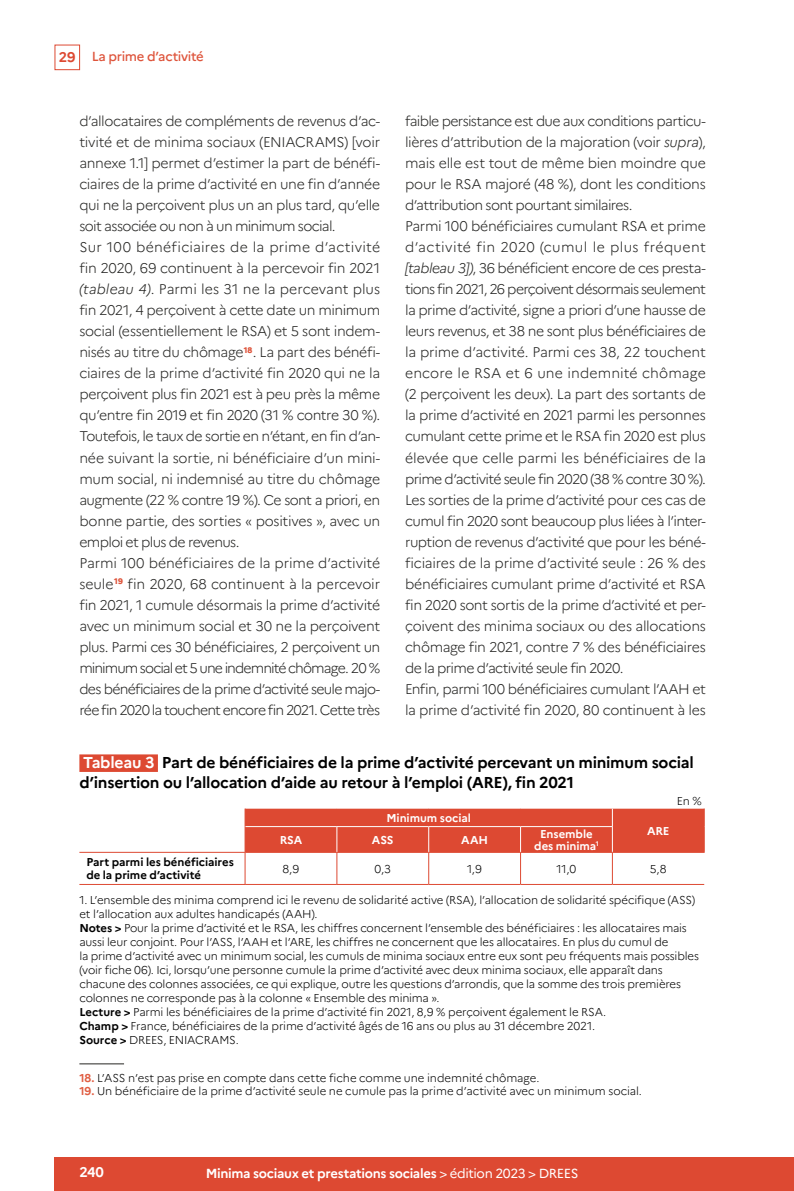
<style>
.page{position:relative;width:794px;height:1191px;background:#fff}
.page>*{position:absolute;margin:0;border:0;box-sizing:border-box;transform-origin:0 0}
.t1{font:700 15.75px/19.2px "Marianne";letter-spacing:-.015em;color:#000}
.t2{font:300 14px/21px "Marianne";letter-spacing:-.03em;color:#252523}
.t3{font:700 14px "Marianne";color:#fff}
.t4{font:700 13.12px "Marianne";letter-spacing:-.025em;color:#fff}
.t5{font:500 13.12px "Marianne";letter-spacing:-.02em;color:#de543b}
.t6{font:300 11.38px/14px "Marianne";letter-spacing:-.015em;color:#000}
.t7{font:700 11.38px/13.7px "Marianne";letter-spacing:-.005em;color:#000}
.t8{font:700 11.38px/12.2px "Marianne";letter-spacing:-.005em;color:#fff;text-align:center}
.s1{font-weight:700;font-size:14px;color:#dd4932}
.s2{font-style:italic}
.s3{color:#fff}
.s4{font-weight:700}
.s5{font-weight:700;color:#e05e43}
.s6{font-weight:400}
</style>
<div class="page">
<div style="left:55px;top:45px;width:25px;height:25px;border:1px solid #dd4932"></div>
<div style="left:55px;top:1157px;width:739px;height:34px;background:#dd4932"></div>
<div style="left:79px;top:754px;width:79px;height:18px;background:#dd4932"></div>
<hr style="left:245px;top:852px;width:1px;height:32px;background:#dd4932">
<hr style="left:336px;top:852px;width:1px;height:32px;background:#dd4932">
<hr style="left:428px;top:852px;width:1px;height:32px;background:#dd4932">
<hr style="left:520px;top:852px;width:1px;height:32px;background:#dd4932">
<hr style="left:612px;top:852px;width:1px;height:32px;background:#dd4932">
<hr style="left:337px;top:852px;width:92px;height:1px;background:#dd4932">
<hr style="left:429px;top:852px;width:91px;height:1px;background:#dd4932">
<hr style="left:520px;top:852px;width:92px;height:1px;background:#dd4932">
<hr style="left:612px;top:852px;width:92px;height:1px;background:#dd4932">
<hr style="left:245px;top:852px;width:92px;height:1px;background:#dd4932">
<div style="left:245px;top:808px;width:460px;height:44px;background:#dd4932"></div>
<hr style="left:79px;top:852px;width:166px;height:1px;background:#dd4932">
<hr style="left:79px;top:884px;width:166px;height:1px;background:#dd4932">
<hr style="left:245px;top:884px;width:92px;height:1px;background:#dd4932">
<hr style="left:337px;top:884px;width:92px;height:1px;background:#dd4932">
<hr style="left:429px;top:884px;width:91px;height:1px;background:#dd4932">
<hr style="left:520px;top:884px;width:92px;height:1px;background:#dd4932">
<hr style="left:612px;top:884px;width:92px;height:1px;background:#dd4932">
<hr style="left:79px;top:1063px;width:45px;height:1px;background:#252523">
<p class="t5" style="left:59px;top:49px;width:146px"><span class="s1">29</span> La prime d’activité</p>
<p class="t2" style="left:79px;top:111px;width:302px">d’allocataires de compléments de revenus d’ac&shy;tivité et de minima sociaux (ENIACRAMS) [voir annexe 1.1] permet d’estimer la part de bénéfi&shy;ciaires de la prime d’activité en une fin d’année qui ne la perçoivent plus un an plus tard, qu’elle soit associée ou non à un minimum social.<br>Sur 100 bénéficiaires de la prime d’activité fin 2020, 69 continuent à la percevoir fin 2021 <span class="s2">(tableau 4)</span>. Parmi les 31 ne la percevant plus fin 2021, 4 perçoivent à cette date un minimum social (essentiellement le RSA) et 5 sont indem&shy;nisés au titre du chômage<sup>18</sup>. La part des bénéfi&shy;ciaires de la prime d’activité fin 2020 qui ne la perçoivent plus fin 2021 est à peu près la même qu’entre fin 2019 et fin 2020 (31 % contre 30 %).<br>Toutefois, le taux de sortie en n’étant, en fin d’an&shy;née suivant la sortie, ni bénéficiaire d’un mini&shy;mum social, ni indemnisé au titre du chômage augmente (22 % contre 19 %). Ce sont a priori, en bonne partie, des sorties « positives », avec un emploi et plus de revenus.<br>Parmi 100 bénéficiaires de la prime d’activité seule<sup>19</sup> fin 2020, 68 continuent à la percevoir fin 2021, 1 cumule désormais la prime d’activité avec un minimum social et 30 ne la perçoivent plus. Parmi ces 30 bénéficiaires, 2 perçoivent un minimum social et 5 une indemnité chômage. 20 % des bénéficiaires de la prime d’activité seule majo&shy;rée fin 2020 la touchent encore fin 2021. Cette très</p>
<p class="t2" style="left:405px;top:111px;width:302px">faible persistance est due aux conditions particu&shy;lières d’attribution de la majoration (voir <span class="s2">supra</span>), mais elle est tout de même bien moindre que pour le RSA majoré (48 %), dont les conditions d’attribution sont pourtant similaires.<br>Parmi 100 bénéficiaires cumulant RSA et prime d’activité fin 2020 (cumul le plus fréquent <span class="s2">[tableau 3])</span>, 36 bénéficient encore de ces presta&shy;tions fin 2021, 26 perçoivent désormais seulement la prime d’activité, signe a priori d’une hausse de leurs revenus, et 38 ne sont plus bénéficiaires de la prime d’activité. Parmi ces 38, 22 touchent encore le RSA et 6 une indemnité chômage (2 perçoivent les deux). La part des sortants de la prime d’activité en 2021 parmi les personnes cumulant cette prime et le RSA fin 2020 est plus élevée que celle parmi les bénéficiaires de la prime d’activité seule fin 2020 (38 % contre 30 %).<br>Les sorties de la prime d’activité pour ces cas de cumul fin 2020 sont beaucoup plus liées à l’inter&shy;ruption de revenus d’activité que pour les béné&shy;ficiaires de la prime d’activité seule : 26 % des bénéficiaires cumulant prime d’activité et RSA fin 2020 sont sortis de la prime d’activité et per&shy;çoivent des minima sociaux ou des allocations chômage fin 2021, contre 7 % des bénéficiaires de la prime d’activité seule fin 2020.<br>Enfin, parmi 100 bénéficiaires cumulant l’AAH et la prime d’activité fin 2020, 80 continuent à les</p>
<p class="t1" style="left:79px;top:753px;width:616px"><span class="s3">Tableau 3</span> Part de bénéficiaires de la prime d’activité percevant un minimum social d’insertion ou l’allocation d’aide au retour à l’emploi (ARE), fin 2021</p>
<p class="t6" style="left:677px;top:793px;width:26px">En %</p>
<p class="t8" style="left:386px;top:811px;width:86px">Minimum social</p>
<p class="t8" style="left:647px;top:824px;width:24px">ARE</p>
<p class="t8" style="left:280px;top:833px;width:24px">RSA</p>
<p class="t8" style="left:372px;top:833px;width:23px">ASS</p>
<p class="t8" style="left:461px;top:833px;width:28px">AAH</p>
<p class="t8" style="left:534px;top:827px;width:66px">Ensemble des minima<sup>1</sup></p>
<p class="t7" style="left:86px;top:855px;width:149px">Part parmi les bénéficiaires de la prime d’activité</p>
<p class="t6" style="left:282px;top:861px;width:18px">8,9</p>
<p class="t6" style="left:374px;top:861px;width:18px">0,3</p>
<p class="t6" style="left:467px;top:861px;width:16px">1,9</p>
<p class="t6" style="left:556px;top:861px;width:21px">11,0</p>
<p class="t6" style="left:650px;top:861px;width:18px">5,8</p>
<p class="t6" style="left:79px;top:892px;width:621px">1. L’ensemble des minima comprend ici le revenu de solidarité active (RSA), l’allocation de solidarité spécifique (ASS) et l’allocation aux adultes handicapés (AAH).<br><span class="s4">Notes &gt;</span> Pour la prime d’activité et le RSA, les chiffres concernent l’ensemble des bénéficiaires : les allocataires mais aussi leur conjoint. Pour l’ASS, l’AAH et l’ARE, les chiffres ne concernent que les allocataires. En plus du cumul de<br>la prime d’activité avec un minimum social, les cumuls de minima sociaux entre eux sont peu fréquents mais possibles (voir fiche 06). Ici, lorsqu’une personne cumule la prime d’activité avec deux minima sociaux, elle apparaît dans chacune des colonnes associées, ce qui explique, outre les questions d’arrondis, que la somme des trois premières colonnes ne corresponde pas à la colonne « Ensemble des minima ».<br><span class="s4">Lecture &gt;</span> Parmi les bénéficiaires de la prime d’activité fin 2021, 8,9 % perçoivent également le RSA.<br><span class="s4">Champ &gt;</span> France, bénéficiaires de la prime d’activité âgés de 16 ans ou plus au 31 décembre 2021.<br><span class="s4">Source &gt;</span> DREES, ENIACRAMS.</p>
<p class="t6" style="left:79px;top:1070px;width:461px"><span class="s5">18.</span> L’ASS n’est pas prise en compte dans cette fiche comme une indemnité chômage.</p>
<p class="t6" style="left:79px;top:1084px;width:564px"><span class="s5">19.</span> Un bénéficiaire de la prime d’activité seule ne cumule pas la prime d’activité avec un minimum social.</p>
<p class="t3" style="left:79px;top:1163px;width:26px">240</p>
<p class="t4" style="left:206px;top:1165px;width:374px">Minima sociaux et prestations sociales <span class="s6">&gt; édition 2023 &gt; DREES</span></p>
</div>
